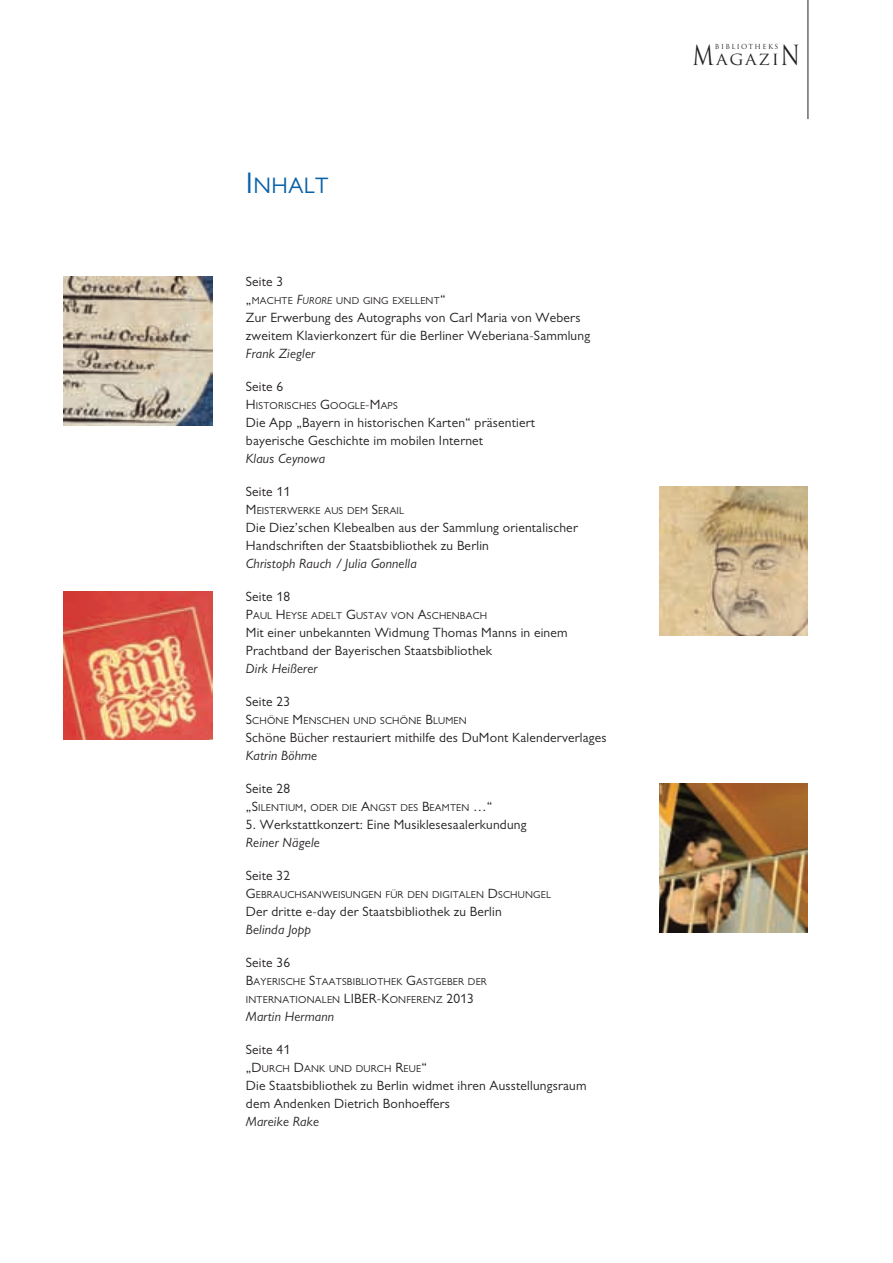
<style>
.page{position:relative;width:893px;height:1263px;background:#fff}
.page>*{position:absolute;margin:0;border:0;box-sizing:border-box;transform-origin:0 0}
.t1{font:22.5px "Gill SBB";letter-spacing:.02em;color:#0760a8}
.t2{font:15px "Trajan";letter-spacing:.105em;color:#231f20;scale:1.1 1}
.t3{font:13.5px/18px "Gill SBB";letter-spacing:.015em;color:#231f20}
.t4{font:italic 13.5px "Gill SBB";letter-spacing:.015em;color:#231f20}
.t5{font:10.2px/18px "Gill SBB";letter-spacing:.02em;color:#231f20}
.t6{font:6.75px "Trajan";letter-spacing:.21em;color:#231f20}
.s1{font-size:30px}
.s2{font-size:13.5px}
.s3{font-style:italic;font-size:13.5px}
.s4{font-style:italic}
.s5{font-size:27px}
</style>
<div class="page">
<hr style="left:807px;top:0;width:1px;height:119px;background:#231f20">
<img style="left:659px;top:487px;width:149px;height:148px">
<img style="left:64px;top:591px;width:149px;height:149px">
<img style="left:659px;top:784px;width:149px;height:148px">
<img style="left:64px;top:276px;width:149px;height:149px">
<h1 class="t1" style="left:246px;top:177px;width:84px"><span class="s1">I</span>NHALT</h1>
<p class="t3" style="left:246px;top:274px;width:39px">Seite 3</p>
<p class="t5" style="left:246px;top:292px;width:201px"><span class="s2">„</span>MACHTE <span class="s3">F</span><span class="s4">URORE</span> UND GING EXELLENT<span class="s2">“</span></p>
<p class="t3" style="left:246px;top:310px;width:346px">Zur Erwerbung des Autographs von Carl Maria von Webers zweitem Klavierkonzert für die Berliner Weberiana-Sammlung</p>
<p class="t4" style="left:246px;top:348px;width:71px">Frank Ziegler</p>
<p class="t3" style="left:246px;top:379px;width:39px">Seite 6</p>
<p class="t5" style="left:246px;top:397px;width:153px"><span class="s2">H</span>ISTORISCHES <span class="s2">G</span>OOGLE<span class="s2">-M</span>APS</p>
<p class="t3" style="left:246px;top:415px;width:291px">Die App „Bayern in historischen Karten“ präsentiert bayerische Geschichte im mobilen Internet</p>
<p class="t4" style="left:246px;top:453px;width:81px">Klaus Ceynowa</p>
<p class="t3" style="left:246px;top:484px;width:46px">Seite 11</p>
<p class="t5" style="left:246px;top:502px;width:160px"><span class="s2">M</span>EISTERWERKE AUS DEM <span class="s2">S</span>ERAIL</p>
<p class="t3" style="left:246px;top:520px;width:334px">Die Diez’schen Klebealben aus der Sammlung orientalischer<br>Handschriften der Staatsbibliothek zu Berlin</p>
<p class="t4" style="left:246px;top:558px;width:172px">Christoph Rauch / Julia Gonnella</p>
<p class="t3" style="left:246px;top:589px;width:46px">Seite 18</p>
<p class="t5" style="left:246px;top:607px;width:243px"><span class="s2">P</span>AUL <span class="s2">H</span>EYSE ADELT <span class="s2">G</span>USTAV VON <span class="s2">A</span>SCHENBACH</p>
<p class="t3" style="left:246px;top:625px;width:323px">Mit einer unbekannten Widmung Thomas Manns in einem<br>Prachtband der Bayerischen Staatsbibliothek</p>
<p class="t4" style="left:246px;top:663px;width:73px">Dirk Heißerer</p>
<p class="t3" style="left:246px;top:694px;width:46px">Seite 23</p>
<p class="t5" style="left:246px;top:712px;width:222px"><span class="s2">S</span>CHÖNE <span class="s2">M</span>ENSCHEN UND SCHÖNE <span class="s2">B</span>LUMEN</p>
<p class="t3" style="left:246px;top:730px;width:362px">Schöne Bücher restauriert mithilfe des DuMont Kalenderverlages</p>
<p class="t4" style="left:246px;top:750px;width:73px">Katrin Böhme</p>
<p class="t3" style="left:246px;top:781px;width:46px">Seite 28</p>
<p class="t5" style="left:246px;top:799px;width:248px"><span class="s2">„S</span>ILENTIUM<span class="s2">,</span> ODER DIE <span class="s2">A</span>NGST DES <span class="s2">B</span>EAMTEN <span class="s2">…“</span></p>
<p class="t3" style="left:246px;top:817px;width:282px">5. Werkstattkonzert: Eine Musiklesesaalerkundung</p>
<p class="t4" style="left:246px;top:837px;width:75px">Reiner Nägele</p>
<p class="t3" style="left:246px;top:868px;width:46px">Seite 32</p>
<p class="t5" style="left:246px;top:886px;width:307px"><span class="s2">G</span>EBRAUCHSANWEISUNGEN FÜR DEN DIGITALEN <span class="s2">D</span>SCHUNGEL</p>
<p class="t3" style="left:246px;top:904px;width:257px">Der dritte e-day der Staatsbibliothek zu Berlin</p>
<p class="t4" style="left:246px;top:924px;width:67px">Belinda Jopp</p>
<p class="t3" style="left:246px;top:955px;width:46px">Seite 36</p>
<p class="t5" style="left:246px;top:973px;width:243px"><span class="s2">B</span>AYERISCHE <span class="s2">S</span>TAATSBIBLIOTHEK <span class="s2">G</span>ASTGEBER DER<br>INTERNATIONALEN <span class="s2">LIBER-K</span>ONFERENZ <span class="s2">2013</span></p>
<p class="t4" style="left:246px;top:1011px;width:90px">Martin Hermann</p>
<p class="t3" style="left:246px;top:1042px;width:46px">Seite 41</p>
<p class="t5" style="left:246px;top:1060px;width:183px"><span class="s2">„D</span>URCH <span class="s2">D</span>ANK UND DURCH <span class="s2">R</span>EUE<span class="s2">“</span></p>
<p class="t3" style="left:246px;top:1078px;width:342px">Die Staatsbibliothek zu Berlin widmet ihren Ausstellungsraum dem Andenken Dietrich Bonhoeffers</p>
<p class="t4" style="left:246px;top:1116px;width:75px">Mareike Rake</p>
<p class="t2" style="left:693px;top:51px;width:99px"><span class="s5">M</span>AGAZI<span class="s5">N</span></p>
<p class="t6" style="left:715px;top:43px;width:65px">BIBLIOTHEKS</p>
</div>
